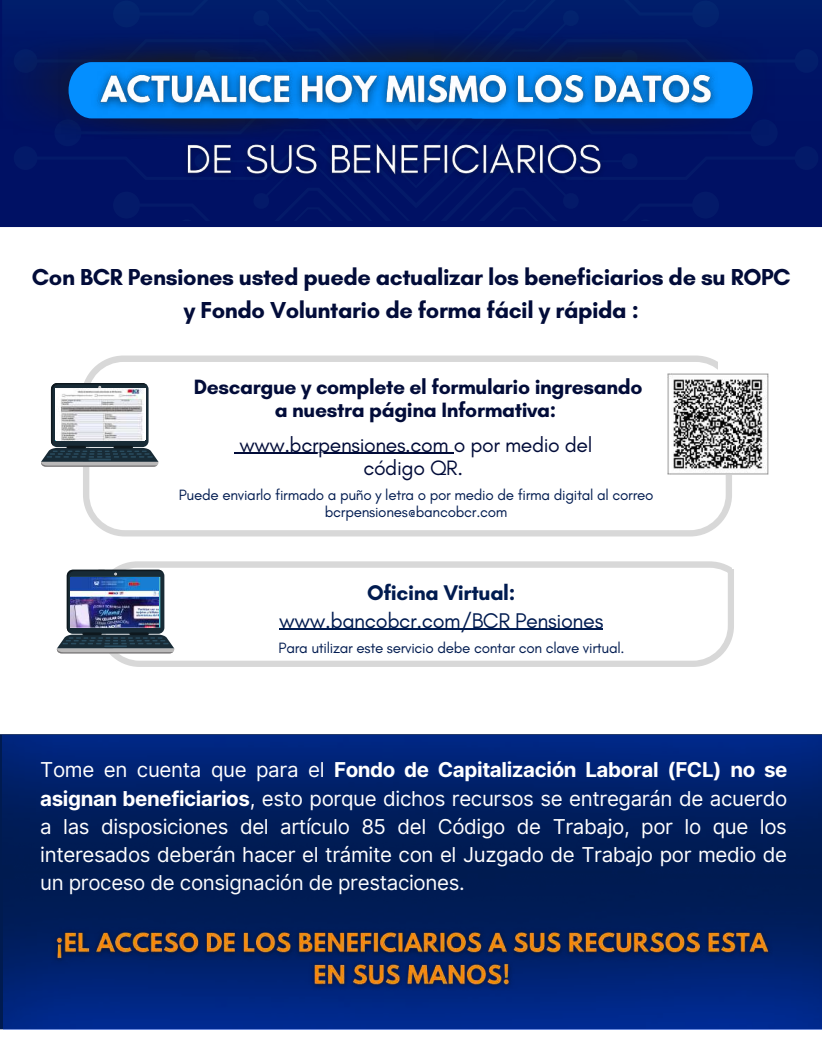
<style>
.page{position:relative;width:822px;height:1058px;background:#fff}
.page>*{position:absolute;margin:0;border:0;box-sizing:border-box;transform-origin:0 0}
.t1{font:700 23.55px/32.7px "Glacial Indifference";letter-spacing:-.02em;color:#020c39;text-align:center}
.t2{font:21.6px "Glacial Indifference";letter-spacing:-.02em;color:#001b50}
.t3{font:700 21.6px "Glacial Indifference";letter-spacing:-.02em;color:#001b50}
.t4{font:21.3px/23.7px "Glacial Indifference";letter-spacing:-.02em;color:#020c39;text-align:center}
.t5{font:700 21.15px/22.5px "Glacial Indifference";letter-spacing:-.02em;color:#020c39;text-align:center}
.t6{font:20.55px/28.2px "Inter";letter-spacing:-.02em;color:#fff;text-align:justify}
.t7{font:15.15px/17px "Glacial Indifference";letter-spacing:-.02em;color:#001b50;text-align:center}
.s1{font-weight:700}
</style>
<div class="page">
<svg style="left:2px;top:0;width:819px;height:227px;background:#001566"></svg>
<img style="left:0;top:32px;width:233px;height:108px">
<img style="left:58px;top:48px;width:175px;height:91px">
<img style="left:233px;top:27px;width:346px;height:32px">
<img style="left:2px;top:735px;width:819px;height:138px">
<img style="left:4px;top:869px;width:817px;height:160px">
<img style="left:174px;top:131px;width:437px;height:65px">
<svg style="left:114px;top:561px;width:617px;height:9px;fill:#d8d8d8"></svg>
<svg style="left:98px;top:570px;width:635px;height:96px"></svg>
<svg style="left:57px;top:569px;width:117px;height:84px"></svg>
<hr style="left:104px;top:645px;width:23px;height:2px;background:#2a4c5f">
<img style="left:71px;top:577px;width:88px;height:50px">
<hr style="left:279px;top:629px;width:323px;height:1px;background:#001b50">
<svg style="left:84px;top:355px;width:633px;height:28px"></svg>
<svg style="left:83px;top:452px;width:648px;height:84px"></svg>
<svg style="left:41px;top:383px;width:118px;height:84px"></svg>
<img style="left:667px;top:374px;width:101px;height:100px">
<img style="left:56px;top:388px;width:88px;height:52px">
<hr style="left:239px;top:453px;width:214px;height:1px;background:#020c39">
<img style="left:45px;top:921px;width:732px;height:80px">
<img style="left:429px;top:32px;width:345px;height:108px">
<svg style="left:68px;top:62px;width:684px;height:56px;background:#046dd0"></svg>
<img style="left:85px;top:59px;width:649px;height:72px">
<p class="t1" style="left:32px;top:261px;width:760px">Con BCR Pensiones usted puede actualizar los beneficiarios de su ROPC y Fondo Voluntario de forma fácil y rápida :</p>
<p class="t5" style="left:194px;top:375px;width:450px">Descargue y complete el formulario ingresando a nuestra página Informativa:</p>
<p class="t4" style="left:239px;top:432px;width:354px">www.bcrpensiones.com o por medio del código QR.</p>
<p class="t7" style="left:179px;top:486px;width:476px">Puede enviarlo firmado a puño y letra o por medio de firma digital al correo bcrpensiones@bancobcr.com</p>
<p class="t3" style="left:367px;top:579px;width:150px">Oficina Virtual:</p>
<p class="t2" style="left:279px;top:607px;width:325px">www.bancobcr.com/BCR Pensiones</p>
<p class="t7" style="left:278px;top:639px;width:347px">Para utilizar este servicio debe contar con clave virtual.</p>
<p class="t6" style="left:40px;top:755px;width:748px">Tome en cuenta que para el <span class="s1">Fondo de Capitalización Laboral (FCL) no se asignan beneficiarios</span>, esto porque dichos recursos se entregarán de acuerdo a las disposiciones del artículo 85 del Código de Trabajo, por lo que los interesados deberán hacer el trámite con el Juzgado de Trabajo por medio de un proceso de consignación de prestaciones.</p>
</div>
